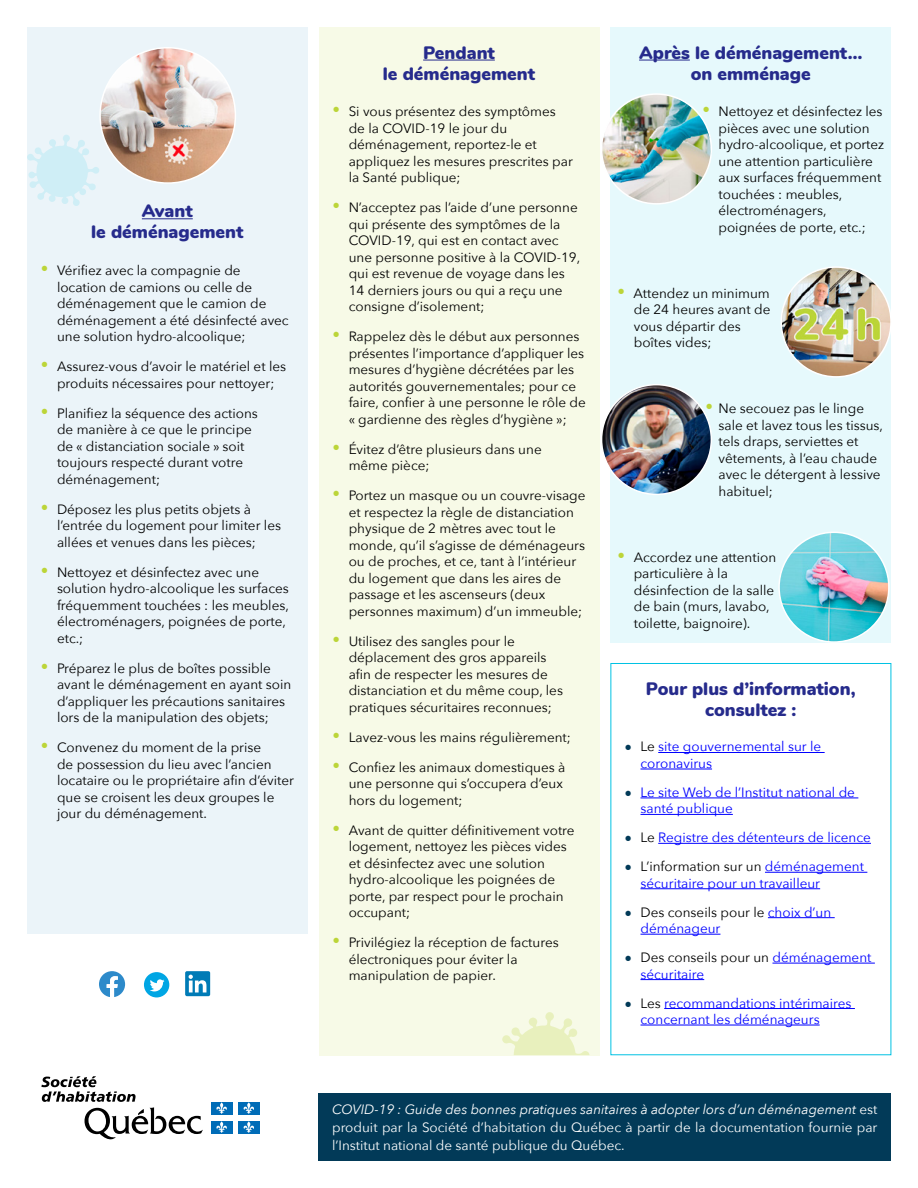
<style>
.page{position:relative;width:918px;height:1188px;background:#fff}
.page>*{position:absolute;margin:0;border:0;box-sizing:border-box;transform-origin:0 0}
.t1{font:900 18px/21px "Nunito";color:#262b8c;text-align:center}
.t2{font:13.5px/16.5px "Avenir Next";color:#000}
.L{font:13.5px/16.5px "Avenir Next";color:#00f}
.t3{font:13.5px/18px "Avenir Next";color:#fff;text-align:justify}
.s1{color:#000}
.s2{font-style:italic}
</style>
<div class="page">
<div style="left:27px;top:27px;width:281px;height:907px;background:#ebf4f9"></div>
<div style="left:610px;top:27px;width:281px;height:616px;background:#e6f9fc"></div>
<svg style="left:27px;top:135px;width:72px;height:71px"></svg>
<div style="left:319px;top:27px;width:280px;height:1028px;background:#f7fae7"></div>
<hr style="left:658px;top:752px;width:167px;height:1px;background:#00f">
<hr style="left:640px;top:769px;width:72px;height:1px;background:#00f">
<hr style="left:640px;top:798px;width:218px;height:1px;background:#00f">
<hr style="left:640px;top:814px;width:93px;height:1px;background:#00f">
<hr style="left:658px;top:843px;width:213px;height:1px;background:#00f">
<hr style="left:765px;top:872px;width:102px;height:1px;background:#00f">
<hr style="left:640px;top:888px;width:180px;height:1px;background:#00f">
<hr style="left:768px;top:917px;width:67px;height:1px;background:#00f">
<hr style="left:640px;top:934px;width:80px;height:1px;background:#00f">
<hr style="left:772px;top:963px;width:103px;height:1px;background:#00f">
<hr style="left:640px;top:979px;width:64px;height:1px;background:#00f">
<hr style="left:664px;top:1008px;width:191px;height:1px;background:#00f">
<hr style="left:640px;top:1025px;width:180px;height:1px;background:#00f">
<div style="left:319px;top:1094px;width:572px;height:67px;background:#023a58"></div>
<hr style="left:142px;top:218px;width:51px;height:1px;background:#262b8c">
<img style="left:100px;top:48px;width:135px;height:135px;border-radius:68px">
<svg style="left:41px;top:1076px;width:162px;height:63px"></svg>
<div style="left:211px;top:1102px;width:21px;height:13px;background:#006cb7"></div>
<svg style="left:216px;top:1102px;width:11px;height:12px"></svg>
<div style="left:238px;top:1102px;width:21px;height:13px;background:#006cb7"></div>
<svg style="left:243px;top:1102px;width:11px;height:12px"></svg>
<div style="left:211px;top:1121px;width:21px;height:13px;background:#006cb7"></div>
<svg style="left:216px;top:1121px;width:11px;height:12px"></svg>
<div style="left:238px;top:1121px;width:21px;height:13px;background:#006cb7"></div>
<svg style="left:243px;top:1121px;width:11px;height:12px"></svg>
<svg style="left:99px;top:971px;width:26px;height:26px"></svg>
<div style="left:144px;top:972px;width:25px;height:25px;background:#00a6e4;border-radius:50%"></div>
<svg style="left:150px;top:979px;width:15px;height:12px"></svg>
<svg style="left:185px;top:971px;width:25px;height:25px"></svg>
<svg style="left:189px;top:975px;width:17px;height:17px"></svg>
<hr style="left:423px;top:60px;width:72px;height:1px;background:#262b8c">
<hr style="left:639px;top:60px;width:51px;height:1px;background:#262b8c">
<img style="left:602px;top:94px;width:109px;height:110px;border-radius:55px">
<div style="left:601px;top:93px;width:111px;height:112px;border:2px solid #fff;border-radius:50%"></div>
<img style="left:781px;top:267px;width:110px;height:110px;border-radius:55px">
<div style="left:781px;top:266px;width:111px;height:112px;border:2px solid #fff;border-radius:50%"></div>
<img style="left:602px;top:385px;width:109px;height:109px;border-radius:55px">
<div style="left:601px;top:384px;width:111px;height:111px;border:2px solid #fff;border-radius:50%"></div>
<img style="left:779px;top:532px;width:110px;height:110px;border-radius:55px">
<div style="left:778px;top:532px;width:112px;height:111px;border:2px solid #fff;border-radius:50%"></div>
<h3 class="t1" style="left:91px;top:200px;width:154px">Avant<br>le déménagement</h3>
<p class="t2" style="left:57px;top:262px;width:233px">Vérifiez avec la compagnie de location de camions ou celle de déménagement que le camion de déménagement a été désinfecté avec une solution hydro‑alcoolique;</p>
<p class="t2" style="left:57px;top:358px;width:231px">Assurez-vous d’avoir le matériel et les produits nécessaires pour nettoyer;</p>
<p class="t2" style="left:57px;top:404px;width:202px">Planifiez la séquence des actions de manière à ce que le principe de « distanciation sociale » soit toujours respecté durant votre déménagement;</p>
<p class="t2" style="left:57px;top:500px;width:226px">Déposez les plus petits objets à l’entrée du logement pour limiter les allées et venues dans les pièces;</p>
<p class="t2" style="left:57px;top:563px;width:233px">Nettoyez et désinfectez avec une solution hydro‑alcoolique les surfaces fréquemment touchées : les meubles, électroménagers, poignées de porte, etc.;</p>
<p class="t2" style="left:57px;top:659px;width:236px">Préparez le plus de boîtes possible avant le déménagement en ayant soin d’appliquer les précautions sanitaires lors de la manipulation des objets;</p>
<p class="t2" style="left:57px;top:739px;width:239px">Convenez du moment de la prise<br>de possession du lieu avec l’ancien locataire ou le propriétaire afin d’éviter que se croisent les deux groupes le jour du déménagement.</p>
<h3 class="t1" style="left:383px;top:41px;width:154px">Pendant<br>le déménagement</h3>
<p class="t2" style="left:349px;top:103px;width:226px">Si vous présentez des symptômes de la COVID-19 le jour du déménagement, reportez-le et appliquez les mesures prescrites par la Santé publique;</p>
<p class="t2" style="left:349px;top:199px;width:233px">N’acceptez pas l’aide d’une personne qui présente des symptômes de la<br>COVID-19, qui est en contact avec une personne positive à la COVID-19, qui est revenue de voyage dans les<br>14 derniers jours ou qui a reçu une consigne d’isolement;</p>
<p class="t2" style="left:349px;top:328px;width:239px">Rappelez dès le début aux personnes présentes l’importance d’appliquer les mesures d’hygiène décrétées par les autorités gouvernementales; pour ce faire, confier à une personne le rôle de « gardienne des règles d’hygiène »;</p>
<p class="t2" style="left:349px;top:440px;width:195px">Évitez d’être plusieurs dans une même pièce;</p>
<p class="t2" style="left:349px;top:487px;width:238px">Portez un masque ou un couvre-visage et respectez la règle de distanciation physique de 2 mètres avec tout le monde, qu’il s’agisse de déménageurs ou de proches, et ce, tant à l’intérieur du logement que dans les aires de passage et les ascenseurs (deux personnes maximum) d’un immeuble;</p>
<p class="t2" style="left:349px;top:632px;width:216px">Utilisez des sangles pour le déplacement des gros appareils afin de respecter les mesures de distanciation et du même coup, les pratiques sécuritaires reconnues;</p>
<p class="t2" style="left:349px;top:728px;width:224px">Lavez-vous les mains régulièrement;</p>
<p class="t2" style="left:349px;top:758px;width:218px">Confiez les animaux domestiques à une personne qui s’occupera d’eux hors du logement;</p>
<p class="t2" style="left:349px;top:821px;width:227px">Avant de quitter définitivement votre logement, nettoyez les pièces vides et désinfectez avec une solution hydro‑alcoolique les poignées de porte, par respect pour le prochain occupant;</p>
<p class="t2" style="left:349px;top:934px;width:212px">Privilégiez la réception de factures électroniques pour éviter la manipulation de papier.</p>
<h3 class="t1" style="left:639px;top:41px;width:225px">Après le déménagement… on emménage</h3>
<p class="t2" style="left:718px;top:103px;width:167px">Nettoyez et désinfectez les pièces avec une solution hydro-alcoolique, et portez une attention particulière aux surfaces fréquemment touchées : meubles, électroménagers, poignées de porte, etc.;</p>
<p class="t2" style="left:634px;top:284px;width:138px">Attendez un minimum de 24 heures avant de vous départir des boîtes vides;</p>
<p class="t2" style="left:718px;top:400px;width:166px">Ne secouez pas le linge sale et lavez tous les tissus, tels draps, serviettes et vêtements, à l’eau chaude avec le détergent à lessive habituel;</p>
<p class="t2" style="left:634px;top:548px;width:144px">Accordez une attention particulière à la désinfection de la salle de bain (murs, lavabo, toilette, baignoire).</p>
<h3 class="t1" style="left:646px;top:677px;width:211px">Pour plus d’information, consultez :</h3>
<p class="L" style="left:640px;top:738px;width:182px"><span class="s1">Le</span> site gouvernemental sur le coronavirus</p>
<p class="L" style="left:640px;top:783px;width:216px">Le site Web de l’Institut national de santé publique</p>
<p class="L" style="left:640px;top:829px;width:232px"><span class="s1">Le</span> Registre des détenteurs de licence</p>
<p class="L" style="left:640px;top:858px;width:225px"><span class="s1">L’information sur un</span> déménagement sécuritaire pour un travailleur</p>
<p class="L" style="left:640px;top:903px;width:192px"><span class="s1">Des conseils pour le</span> choix d’un déménageur</p>
<p class="L" style="left:640px;top:949px;width:233px"><span class="s1">Des conseils pour un</span> déménagement sécuritaire</p>
<p class="L" style="left:640px;top:994px;width:213px"><span class="s1">Les</span> recommandations intérimaires concernant les déménageurs</p>
<p class="t3" style="left:332px;top:1099px;width:547px"><span class="s2">COVID-19 : Guide des bonnes pratiques sanitaires à adopter lors d’un déménagement</span> est produit par la Société d’habitation du Québec à partir de la documentation fournie par l’Institut national de santé publique du Québec.</p>
</div>
